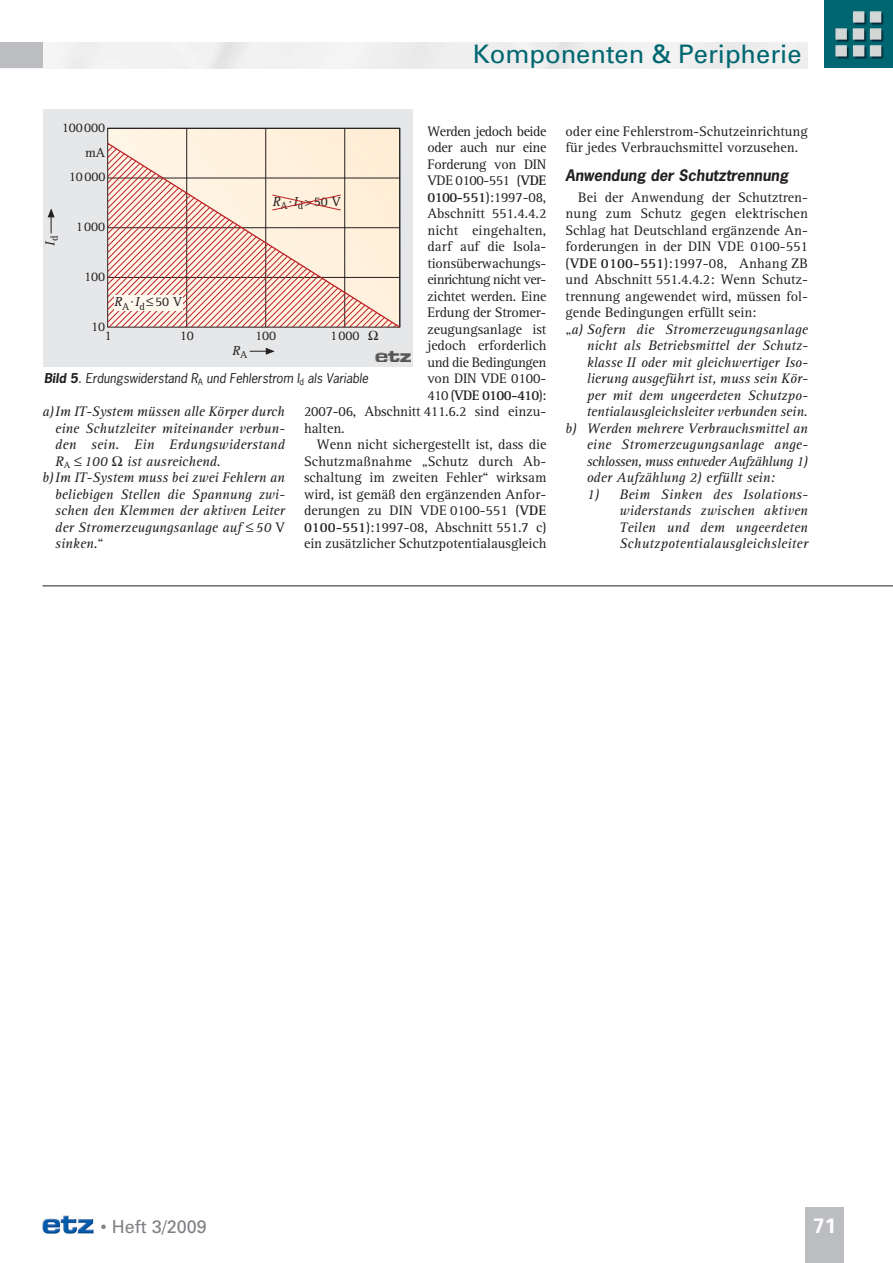
<style>
.page{position:relative;width:893px;height:1263px;background:#fff}
.page>*{position:absolute;margin:0;border:0;box-sizing:border-box;transform-origin:0 0}
.t1{font:25.5px "Univers";color:#006771}
.t2{font:700 21px "Univers";color:#fff}
.t3{font:18px "Univers";color:#808285}
.t4{font:700 15px "News Gothic";color:#231f20}
.t5{font:14.25px/16.5px "VDE Rotis Plain";color:#231f20;text-align:justify}
.t6{font:italic 14.25px/16.5px "VDE Rotis";color:#231f20;text-align:justify}
.t7{font:italic 14.25px "VDE Rotis";letter-spacing:-.035em;color:#231f20}
.t8{font:700 14.25px "VDE Rotis";letter-spacing:-.045em;color:#231f20}
.t9{font:13.5px "VDE Rotis Plain";color:#231f20}
.t10{font:italic 13.5px "VDE Rotis";color:#231f20}
.t11{font:12.75px "News Gothic";color:#231f20}
.s1{font-family:"VDE Rotis";font-weight:700}
.s2{font-family:"VDE Rotis Plain";font-weight:400}
.s3{font-family:"VDE Rotis";font-style:italic}
.s4{font-weight:700}
.s5{font-family:"VDE Rotis Plain";font-style:normal}
</style>
<div class="page">
<div style="left:806px;top:1208px;width:38px;height:55px;background:#bbbdc0"></div>
<img style="left:43px;top:1215px;width:51px;height:18px">
<div style="left:0;top:43px;width:43px;height:25px;background:#bbbdc0"></div>
<img style="left:825px;top:0;width:68px;height:68px">
<hr style="left:43px;top:586px;width:850px;height:1px;background:#231f20">
<div style="left:43px;top:109px;width:369px;height:258px;background:#e6e7e8"></div>
<svg style="left:250px;top:348px;width:24px;height:7px"></svg>
<svg style="left:48px;top:209px;width:7px;height:24px"></svg>
<svg style="left:108px;top:128px;width:292px;height:199px"></svg>
<div style="left:114px;top:296px;width:68px;height:15px;background:#fff8ee"></div>
<img style="left:375px;top:350px;width:35px;height:12px">
<h1 class="t1" style="left:473px;top:45px;width:330px">Komponenten &amp; Peripherie</h1>
<p class="t9" style="left:62px;top:122px;width:45px">100000</p>
<p class="t5" style="left:427px;top:124px;width:120px">Werden jedoch beide oder auch nur eine Forderung von DIN VDE 0100-551 (<span class="s1">VDE 0100-551</span>):1997-08, Ab schnitt 551.4.4.2 nicht eingehalten, darf auf die Isola&shy;tionsüberwachungs&shy;einrichtung nicht ver - zichtet werden. Eine Erdung der Stromer&shy;zeugungsanlage ist jedoch erforderlich und die Bedingungen von DIN VDE 0100-</p>
<p class="t8" style="left:427px;top:390px;width:120px"><span class="s2">410 (</span>VDE 0100-410<span class="s2">):</span></p>
<p class="t5" style="left:304px;top:404px;width:244px">2007-06, Abschnitt 411.6.2 sind einzu&shy;halten.</p>
<p class="t5" style="left:304px;top:437px;width:244px;text-indent:13px">Wenn nicht sichergestellt ist, dass die Schutzmaßnahme „Schutz durch Ab&shy;schaltung im zweiten Fehler“ wirksam wird, ist gemäß den ergänzenden Anfor&shy;derungen zu DIN VDE 0100-551 (<span class="s1">VDE 0100-551</span>):1997-08, Abschnitt 551.7 c) ein zusätzlicher Schutzpotentialausgleich</p>
<p class="t9" style="left:85px;top:147px;width:22px">mA</p>
<p class="t9" style="left:69px;top:172px;width:38px">10000</p>
<p class="t9" style="left:272px;top:196px;width:70px"><span class="s3">R</span><sub>A</sub>·<span class="s3">I</span><sub>d</sub>&gt;50 V</p>
<p class="t9" style="left:76px;top:222px;width:31px">1000</p>
<p class="t10" style="left:45px;top:246px;width:11px;rotate:-90deg">I<sub>d</sub></p>
<p class="t9" style="left:84px;top:272px;width:23px">100</p>
<p class="t9" style="left:114px;top:297px;width:70px"><span class="s3">R</span><sub>A</sub>·<span class="s3">I</span><sub>d</sub>≤50 V</p>
<p class="t9" style="left:91px;top:322px;width:16px">10</p>
<p class="t9" style="left:368px;top:331px;width:12px">Ω</p>
<p class="t9" style="left:104px;top:331px;width:9px">1</p>
<p class="t9" style="left:180px;top:331px;width:16px">10</p>
<p class="t9" style="left:255px;top:331px;width:23px">100</p>
<p class="t9" style="left:330px;top:331px;width:31px">1000</p>
<p class="t10" style="left:232px;top:345px;width:17px">R<sub>A</sub></p>
<p class="t11" style="left:44px;top:373px;width:327px"><span class="s4">Bild 5</span>. Erdungswiderstand R<sub>A</sub> und Fehler strom I<sub>d</sub> als Variable</p>
<p class="t6" style="left:55px;top:404px;width:231px;text-indent:-13px">a)Im IT-System müssen alle Körper durch eine Schutzleiter miteinander verbun&shy;den sein. Ein Erdungswiderstand R<sub>A</sub> ≤100</p>
<p class="t6" style="left:127px;top:454px;width:95px">ist ausreichend.</p>
<p class="t6" style="left:43px;top:470px;width:244px">b)Im IT-System muss bei zwei Fehlern an</p>
<p class="t6" style="left:55px;top:487px;width:231px">beliebigen Stellen die Spannung zwi-</p>
<p class="t6" style="left:55px;top:503px;width:231px">schen den Klemmen der aktiven Leiter</p>
<p class="t6" style="left:55px;top:520px;width:231px">der Stromerzeugungsanlage auf ≤50 <span class="s5">V</span></p>
<p class="t6" style="left:55px;top:536px;width:50px">sinken.<span class="s5">“</span></p>
<p class="t5" style="left:566px;top:124px;width:244px">oder eine Fehlerstrom-Schutzeinrichtung für jedes Verbrauchsmittel vorzusehen.</p>
<p class="t4" style="left:566px;top:169px;width:226px">Anwendung der Schutztrennung</p>
<p class="t5" style="left:566px;top:190px;width:244px;text-indent:13px">Bei der Anwendung der Schutztren&shy;nung zum Schutz gegen elektrischen Schlag hat Deutschland ergänzende An&shy;forderungen in der DIN VDE 0100-551 (<span class="s1">VDE 0100-551</span>):1997-08, Anhang ZB und Abschnitt 551.4.4.2: Wenn Schutz&shy;trennung angewendet wird, müssen fol&shy;gende Bedingungen erfüllt sein:</p>
<p class="t6" style="left:566px;top:322px;width:244px"><span class="s5">„</span>a) Sofern die Stromerzeugungsanlage</p>
<p class="t6" style="left:587px;top:338px;width:223px">nicht als Betriebsmittel der Schutz-</p>
<p class="t6" style="left:587px;top:355px;width:223px">klasse II oder mit gleichwertiger Iso-</p>
<p class="t6" style="left:587px;top:371px;width:223px">lierung ausgeführt ist, muss sein Kör-</p>
<p class="t6" style="left:587px;top:388px;width:223px">per mit dem ungeerdeten Schutzpo-</p>
<p class="t6" style="left:587px;top:404px;width:223px">tentialausgleichsleiter verbunden sein.</p>
<p class="t6" style="left:566px;top:421px;width:244px">b) Werden mehrere Verbrauchsmittel an</p>
<p class="t6" style="left:587px;top:437px;width:223px">eine Stromerzeugungsanlage ange-</p>
<p class="t7" style="left:587px;top:456px;width:223px">schlossen, muss entweder Aufzählung 1)</p>
<p class="t6" style="left:587px;top:470px;width:190px">oder Aufzählung 2) erfüllt sein:</p>
<p class="t6" style="left:620px;top:487px;width:190px;text-indent:-33px">1) Beim Sinken des Isolations&shy;widerstands zwischen aktiven Teilen und dem ungeerdeten Schutzpotentialausgleichsleiter</p>
<p class="t3" style="left:100px;top:1220px;width:108px">• Heft 3/2009</p>
<h2 class="t2" style="left:813px;top:1217px;width:25px">71</h2>
</div>
